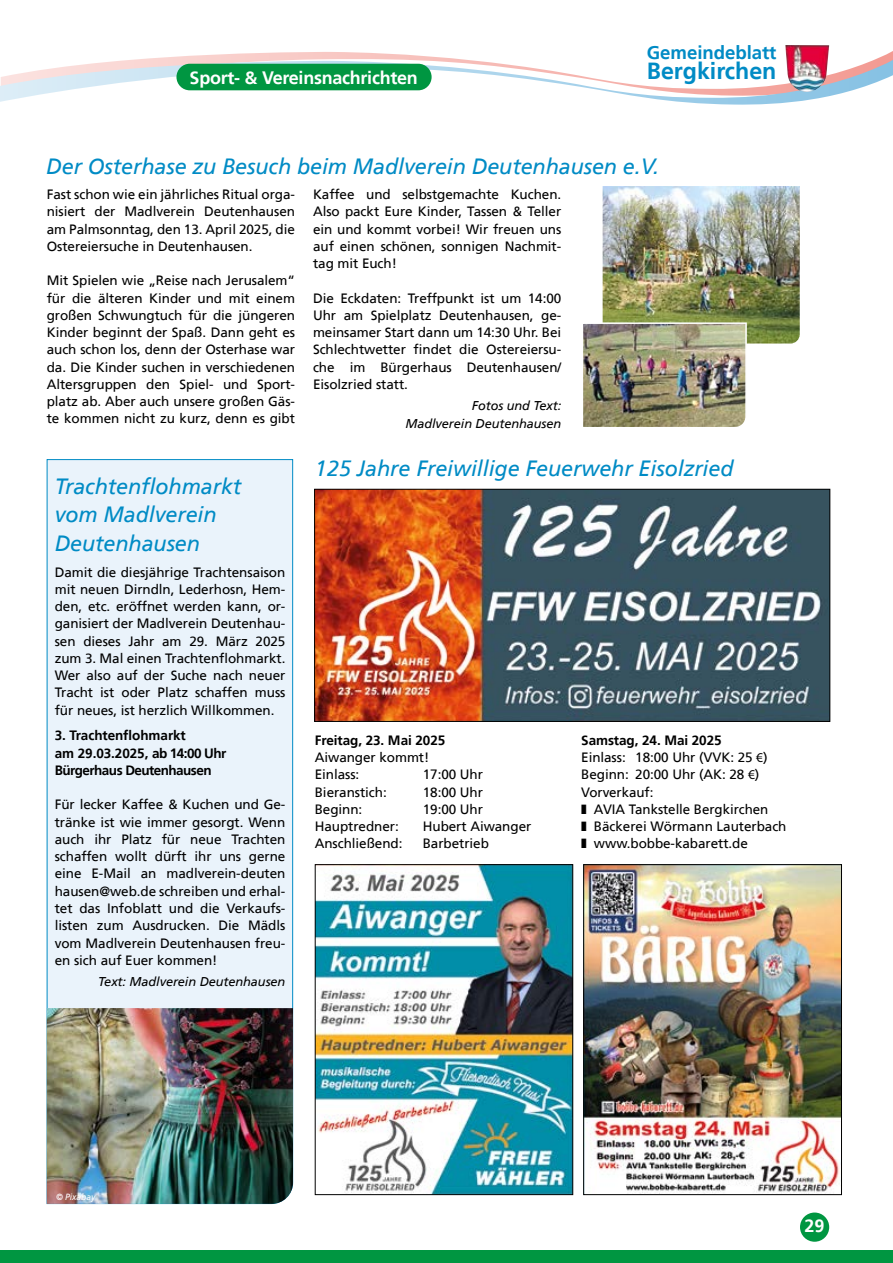
<style>
.page{position:relative;width:893px;height:1263px;background:#fff}
.page>*{position:absolute;margin:0;border:0;box-sizing:border-box;transform-origin:0 0}
.t1{font:700 23.25px "Frutiger";color:#008bc5}
.t2{font:italic 22.05px/28.5px "Frutiger 56";letter-spacing:-.005em;color:#008bc5}
.t3{font:700 18.6px "Frutiger";letter-spacing:-.005em;color:#008bc5}
.t4{font:700 18px "Frutiger";letter-spacing:-.015em;color:#fff}
.t5{font:13.5px/17.2px "Frutiger 55 Roman";letter-spacing:-.005em;color:#000;text-align:justify}
.t6{font:700 13.5px/17.2px "Frutiger";letter-spacing:-.04em;color:#000}
.t7{font:700 13.5px "Frutiger";letter-spacing:-.005em;color:#000}
.t8{font:italic 12.75px/17.2px "Frutiger 56";letter-spacing:-.005em;color:#000;text-align:right}
.t9{font:italic 9px "Frutiger 56";letter-spacing:-.005em;color:#fff;scale:.95 1}
.s1{font-family:"Myriad Pro"}
</style>
<div class="page">
<svg style="left:0;top:53px;width:893px;height:52px"></svg>
<div style="left:0;top:1250px;width:893px;height:13px;background:#009641"></div>
<div style="left:800px;top:1212px;width:29px;height:30px;background:#009641;border-radius:50%"></div>
<div style="left:176px;top:64px;width:256px;height:26px;background:#009641;border-radius:13px"></div>
<img style="left:785px;top:45px;width:44px;height:47px">
<div style="left:46px;top:459px;width:247px;height:745px;background:#eaf3fb"></div>
<img style="left:603px;top:186px;width:197px;height:158px">
<img style="left:583px;top:322px;width:165px;height:105px">
<img style="left:47px;top:1008px;width:246px;height:196px">
<img style="left:317px;top:866px;width:254px;height:327px">
<div style="left:315px;top:864px;width:258px;height:331px;border:1px solid #000"></div>
<img style="left:316px;top:491px;width:512px;height:229px">
<div style="left:314px;top:489px;width:516px;height:233px;border:1px solid #000"></div>
<img style="left:585px;top:866px;width:255px;height:327px">
<div style="left:583px;top:864px;width:259px;height:331px;border:1px solid #000"></div>
<h3 class="t4" style="left:190px;top:70px;width:230px">Sport- &amp; Vereinsnachrichten</h3>
<h3 class="t3" style="left:647px;top:44px;width:131px">Gemeindeblatt</h3>
<h1 class="t1" style="left:647px;top:60px;width:131px">Bergkirchen</h1>
<h2 class="t2" style="left:46px;top:153px;width:614px">Der Osterhase zu Besuch beim Madlverein Deutenhausen e.V.</h2>
<p class="t5" style="left:47px;top:186px;width:250px">Fast schon wie ein jährliches Ritual orga&shy;nisiert der Madlverein Deutenhausen am Palmsonntag, den 13. April 2025, die Ostereiersuche in Deutenhausen.</p>
<p class="t5" style="left:47px;top:273px;width:250px">Mit Spielen wie „Reise nach Jerusalem“ für die älteren Kinder und mit einem großen Schwungtuch für die jüngeren Kinder beginnt der Spaß. Dann geht es auch schon los, denn der Osterhase war da. Die Kinder suchen in verschiedenen Altersgruppen den Spiel- und Sport&shy;platz ab. Aber auch unsere großen Gäs&shy;te kommen nicht zu kurz, denn es gibt</p>
<h2 class="t2" style="left:55px;top:473px;width:188px">Trachtenflohmarkt vom Madlverein<br>Deutenhausen</h2>
<p class="t5" style="left:55px;top:564px;width:232px">Damit die diesjährige Trachtensaison mit neuen Dirndln, Lederhosn, Hem&shy;den, etc. eröffnet werden kann, or&shy;ganisiert der Madlverein Deutenhau&shy;sen dieses Jahr am 29. März 2025 zum 3. Mal einen Trachtenflohmarkt.<br>Wer also auf der Suche nach neuer Tracht ist oder Platz schaffen muss für neues, ist herzlich Willkommen.</p>
<p class="t6" style="left:55px;top:728px;width:173px">3. Trachtenflohmarkt<br>am 29.03.2025, ab 14:00 Uhr<br>Bürgerhaus Deutenhausen</p>
<p class="t5" style="left:55px;top:797px;width:232px">Für lecker Kaffee &amp; Kuchen und Ge&shy;tränke ist wie immer gesorgt. Wenn auch ihr Platz für neue Trachten schaffen wollt dürft ihr uns gerne eine E-Mail an madlverein-deuten hausen@web.de schreiben und erhal&shy;tet das Infoblatt und die Verkaufs&shy;listen zum Ausdrucken. Die Mädls vom Madlverein Deutenhausen freu&shy;en sich auf Euer kommen!</p>
<p class="t8" style="left:98px;top:974px;width:189px">Text: Madlverein Deutenhausen</p>
<p class="t5" style="left:313px;top:187px;width:250px">Kaffee und selbstgemachte Kuchen.<br>Also packt Eure Kinder, Tassen &amp; Teller ein und kommt vorbei! Wir freuen uns auf einen schönen, sonnigen Nachmit&shy;tag mit Euch!</p>
<p class="t5" style="left:313px;top:290px;width:250px">Die Eckdaten: Treffpunkt ist um 14:00<br>Uhr am Spielplatz Deutenhausen, ge&shy;meinsamer Start dann um 14:30 Uhr. Bei Schlechtwetter findet die Ostereiersu&shy;che im Bürgerhaus Deutenhausen/ Eisolzried statt.</p>
<p class="t8" style="left:405px;top:398px;width:157px">Fotos und Text:<br>Madlverein Deutenhausen</p>
<h2 class="t2" style="left:315px;top:455px;width:420px">125 Jahre Freiwillige Feuerwehr Eisolzried</h2>
<p class="t7" style="left:315px;top:734px;width:132px">Freitag, 23. Mai 2025</p>
<p class="t5" style="left:315px;top:749px;width:116px">Aiwanger kommt!<br>Einlass:</p>
<p class="t5" style="left:423px;top:767px;width:62px">17:00 Uhr</p>
<p class="t5" style="left:315px;top:784px;width:74px">Bieranstich:</p>
<p class="t5" style="left:423px;top:784px;width:62px">18:00 Uhr</p>
<p class="t5" style="left:315px;top:801px;width:49px">Beginn:</p>
<p class="t5" style="left:423px;top:801px;width:62px">19:00 Uhr</p>
<p class="t5" style="left:315px;top:818px;width:86px">Hauptredner:</p>
<p class="t5" style="left:423px;top:818px;width:110px">Hubert Aiwanger</p>
<p class="t5" style="left:315px;top:836px;width:89px">Anschließend:</p>
<p class="t5" style="left:423px;top:836px;width:68px">Barbetrieb</p>
<p class="t7" style="left:581px;top:734px;width:142px">Samstag, 24. Mai 2025</p>
<p class="t5" style="left:581px;top:749px;width:207px;text-align:left">Einlass: 18:00 Uhr (VVK: 25 <span class="s1">€</span>)<br>Beginn: 20:00 Uhr (AK: 28 <span class="s1">€</span>)<br>Vorverkauf:<br>❚ AVIA Tankstelle Bergkirchen<br>❚ Bäckerei Wörmann Lauterbach ❚ www.bobbe-kabarett.de</p>
<p class="t9" style="left:56px;top:1193px;width:43px">© Pixabay</p>
<h3 class="t4" style="left:805px;top:1218px;width:22px">29</h3>
</div>
